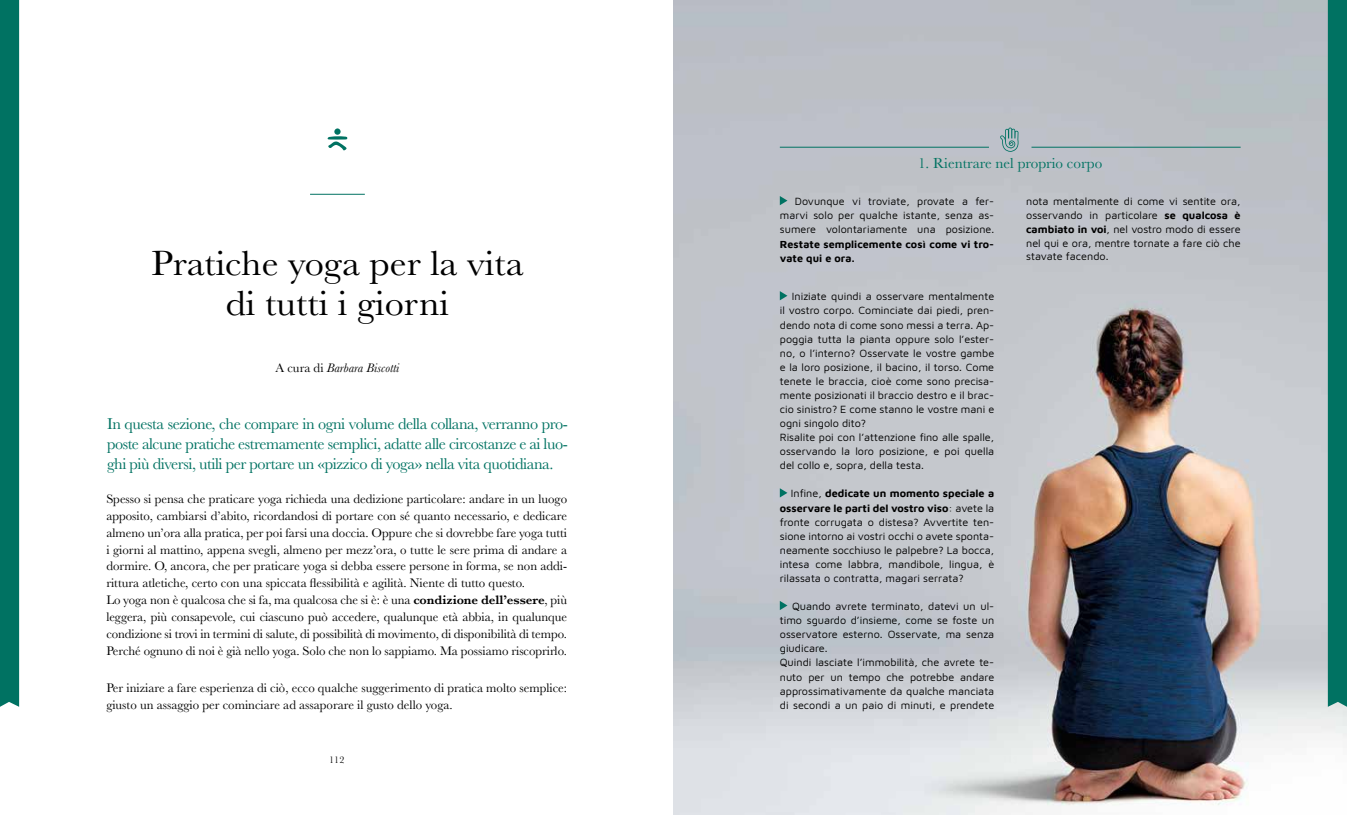
<style>
.page{position:relative;width:1347px;height:815px;background:#fff}
.page>*{position:absolute;margin:0;border:0;box-sizing:border-box;transform-origin:0 0}
.t1{font:36.25px/40px "Baskerville";color:#000;text-align:center;scale:1.06 1}
.t2{font:16.25px/20px "Baskerville";letter-spacing:-.03em;color:#007262;text-align:justify}
.t3{font:15px "Baskerville";color:#007262}
.t4{font:12.88px/16.9px "Baskerville";color:#000}
.t5{font:italic 12.88px "Baskerville";color:#000}
.t6{font:10.75px/14.1px "Maven Pro";color:#000;text-align:justify}
.t7{font:700 10.75px/14.1px "Maven Pro";letter-spacing:.005em;color:#000}
.t8{font:10px "Baskerville";color:#000}
.s1{font-style:normal}
.s2{font-weight:600}
.s3{font-weight:700}
</style>
<div class="page">
<div style="left:0;top:0;width:19px;height:707px;background:#007262"></div>
<svg style="left:334px;top:128px;width:7px;height:7px"></svg>
<svg style="left:327px;top:136px;width:20px;height:14px"></svg>
<hr style="left:310px;top:194px;width:55px;height:1px;background:#007262">
<img style="left:673px;top:0;width:673px;height:815px">
<svg style="left:780px;top:196px;width:7px;height:9px"></svg>
<svg style="left:780px;top:291px;width:7px;height:9px"></svg>
<svg style="left:780px;top:488px;width:7px;height:9px"></svg>
<svg style="left:780px;top:601px;width:7px;height:9px"></svg>
<svg style="left:1000px;top:128px;width:19px;height:24px"></svg>
<hr style="left:780px;top:147px;width:209px;height:1px;background:#007262">
<hr style="left:1031px;top:147px;width:209px;height:1px;background:#007262">
<div style="left:1327px;top:0;width:19px;height:707px;background:#007262"></div>
<h1 class="t1" style="left:151px;top:244px;width:353px">Pratiche yoga per la vita di tutti i giorni</h1>
<p class="t5" style="left:275px;top:359px;width:125px"><span class="s1">A cura di</span> Barbara Biscotti</p>
<h2 class="t2" style="left:107px;top:413px;width:462px">In questa sezione, che compare in ogni volume della collana, verranno pro&shy;poste alcune pratiche estremamente semplici, adatte alle circostanze e ai luo&shy;ghi più diversi, utili per portare un «pizzico di yoga» nella vita quotidiana.</h2>
<p class="t4" style="left:106px;top:491px;width:462px">Spesso si pensa che praticare yoga richieda una dedizione particolare: andare in un luogo apposito, cambiarsi d’abito, ricordandosi di portare con sé quanto necessario, e dedicare almeno un’ora alla pratica, per poi farsi una doccia. Oppure che si dovrebbe fare yoga tutti i giorni al mattino, appena svegli, almeno per mezz’ora, o tutte le sere prima di andare a dormire. O, ancora, che per praticare yoga si debba essere persone in forma, se non addi&shy;rittura atletiche, certo con una spiccata flessibilità e agilità. Niente di tutto questo.<br>Lo yoga non è qualcosa che si fa, ma qualcosa che si è: è una <span class="s2">condizione dell’essere</span>, più leggera, più consapevole, cui ciascuno può accedere, qualunque età abbia, in qualunque condizione si trovi in termini di salute, di possibilità di movimento, di disponibilità di tempo.<br>Perché ognuno di noi è già nello yoga. Solo che non lo sappiamo. Ma possiamo riscoprirlo.</p>
<p class="t4" style="left:106px;top:679px;width:462px">Per iniziare a fare esperienza di ciò, ecco qualche suggerimento di pratica molto semplice: giusto un assaggio per cominciare ad assaporare il gusto dello yoga.</p>
<p class="t8" style="left:329px;top:753px;width:17px">112</p>
<h3 class="t3" style="left:918px;top:154px;width:186px">1. Rientrare nel proprio corpo</h3>
<p class="t6" style="left:780px;top:194px;width:216px;text-indent:15px">Dovunque vi troviate, provate a fer&shy;marvi solo per qualche istante, senza as&shy;sumere volontariamente una posizione.</p>
<p class="t7" style="left:780px;top:236px;width:216px">Restate semplicemente così come vi tro&shy;vate qui e ora.</p>
<p class="t6" style="left:780px;top:289px;width:216px;text-align:left;text-indent:12px">Iniziate quindi a osservare mentalmente il vostro corpo. Cominciate dai piedi, pren&shy;dendo nota di come sono messi a terra. Ap&shy;poggia tutta la pianta oppure solo l’ester&shy;no, o l’interno? Osservate le vostre gambe e la loro posizione, il bacino, il torso. Come tenete le braccia, cioè come sono precisa&shy;mente posizionati il braccio destro e il brac&shy;cio sinistro? E come stanno le vostre mani e ogni singolo dito?<br>Risalite poi con l’attenzione fino alle spalle, osservando la loro posizione, e poi quella del collo e, sopra, della testa.</p>
<p class="t6" style="left:780px;top:486px;width:216px;text-indent:11px">Infine, <span class="s3">dedicate un momento speciale a osservare le parti del vostro viso</span>: avete la fronte corrugata o distesa? Avvertite ten&shy;sione intorno ai vostri occhi o avete sponta&shy;neamente socchiuso le palpebre? La bocca, intesa come labbra, mandibole, lingua, è rilassata o contratta, magari serrata?</p>
<p class="t6" style="left:780px;top:599px;width:216px;text-align:left;text-indent:12px">Quando avrete terminato, datevi un ul&shy;timo sguardo d’insieme, come se foste un osservatore esterno. Osservate, ma senza giudicare.<br>Quindi lasciate l’immobilità, che avrete te&shy;nuto per un tempo che potrebbe andare approssimativamente da qualche manciata di secondi a un paio di minuti, e prendete</p>
<p class="t6" style="left:1026px;top:194px;width:216px;line-height:13.8px">nota mentalmente di come vi sentite ora, osservando in particolare <span class="s3">se qualcosa è cambiato in voi</span>, nel vostro modo di essere nel qui e ora, mentre tornate a fare ciò che stavate facendo.</p>
</div>
